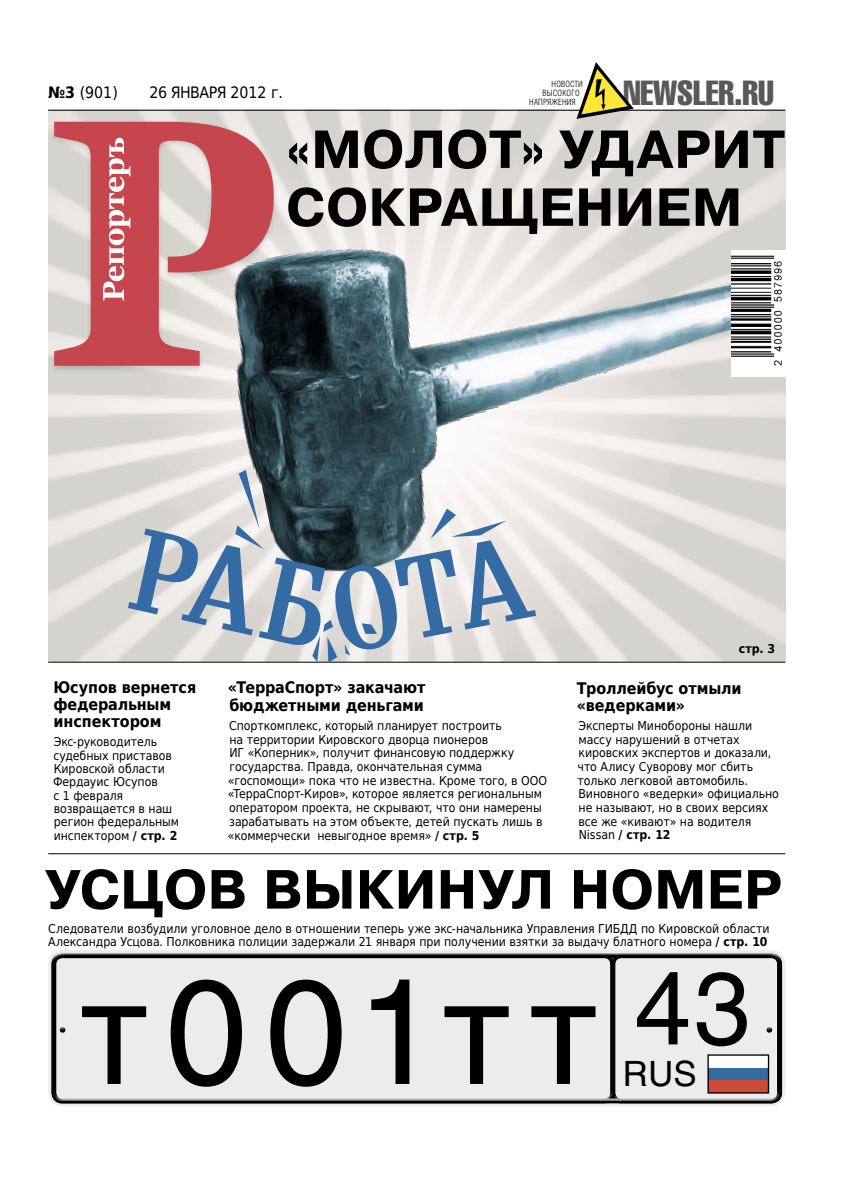
<style>
.page{position:relative;width:842px;height:1191px;background:#fff}
.page>*{position:absolute;margin:0;border:0;box-sizing:border-box;transform-origin:0 0}
.t1{font:146.7px "Helios";letter-spacing:.115em;color:#000}
.t2{font:700 55px "Pragmatica C";color:#000}
.t3{font:700 53.3px/57.9px "Pragmatica C";letter-spacing:.005em;color:#000}
.t4{font:34.5px "Helios";color:#000}
.t5{font:34.2px "Helios Compressed";color:#595959}
.t6{font:700 16px/17.3px "DejaVu Sans Condensed";letter-spacing:-.005em;color:#000}
.t7{font:15.8px "DejaVu Sans Condensed";color:#000}
.t8{font:12.3px/13.7px "DejaVu Sans Condensed";letter-spacing:-.005em;color:#000}
.t9{font:700 12.3px "DejaVu Sans Condensed";color:#000}
.t10{font:300 8.6px "Helios Cond";letter-spacing:.015em;color:#000}
.s1{font-weight:700}
</style>
<div class="page">
<hr style="left:48px;top:662px;width:737px;height:1px;background:#000">
<img style="left:208px;top:149px;width:578px;height:445px">
<div style="left:48px;top:119px;width:231px;height:255px;background:#000;opacity:.15"></div>
<svg style="left:54px;top:122px;width:220px;height:244px;background:#c48789"></svg>
<svg style="left:103px;top:138px;width:27px;height:162px"></svg>
<hr style="left:48px;top:110px;width:737px;height:1px;background:#000">
<hr style="left:48px;top:853px;width:737px;height:1px;background:#000">
<svg style="left:576px;top:62px;width:58px;height:57px"></svg>
<img style="left:731px;top:251px;width:54px;height:126px">
<div style="left:48px;top:950px;width:737px;height:156px;background:#ececec;border-radius:14px"></div>
<div style="left:51px;top:951px;width:732px;height:149px;background:#fff;opacity:.75"></div>
<div style="left:51px;top:955px;width:732px;height:149px;background:#000;opacity:.75"></div>
<svg style="left:765px;top:1025px;width:8px;height:3px"></svg>
<div style="left:765px;top:1028px;width:8px;height:5px;background:#000;opacity:.75"></div>
<svg style="left:58px;top:1025px;width:8px;height:3px"></svg>
<div style="left:58px;top:1028px;width:8px;height:5px;background:#000;opacity:.75"></div>
<div style="left:708px;top:1067px;width:61px;height:13px;background:#346ba5"></div>
<div style="left:708px;top:1055px;width:61px;height:13px;background:#fff"></div>
<div style="left:708px;top:1080px;width:61px;height:13px;background:#ce4a39"></div>
<div style="left:707px;top:1054px;width:62px;height:39px;border:1px solid #000"></div>
<svg style="left:128px;top:470px;width:408px;height:193px"></svg>
<p class="t7" style="left:48px;top:79px;width:71px"><span class="s1">№3</span> (901)</p>
<p class="t7" style="left:149px;top:79px;width:135px">26 января 2012 г.</p>
<h3 class="t5" style="left:623px;top:75px;width:152px">NEWSLER.RU</h3>
<p class="t10" style="left:552px;top:79px;width:33px">Новости</p>
<p class="t10" style="left:543px;top:88px;width:39px">высокого</p>
<p class="t10" style="left:529px;top:97px;width:48px">напряжения</p>
<h3 class="t3" style="left:286px;top:122px;width:501px">«Молот» ударит сокращением</h3>
<h3 class="t6" style="left:53px;top:678px;width:144px;line-height:17px">Юсупов вернется федеральным инспектором</h3>
<p class="t8" style="left:53px;top:734px;width:128px;line-height:13.4px">Экс-руководитель судебных приставов<br>Кировской области<br>Фердауис Юсупов<br>с 1 февраля возвращается в наш регион федеральным инспектором <span class="s1">/ стр. 2</span></p>
<h3 class="t6" style="left:228px;top:678px;width:199px">«ТерраСпорт» закачают бюджетными деньгами</h3>
<p class="t8" style="left:228px;top:718px;width:321px">Спорткомплекс, который планирует построить<br>на территории Кировского дворца пионеров<br>ИГ «Коперник», получит финансовую поддержку государства. Правда, окончательная сумма «госпомощи» пока что не известна. Кроме того, в ООО «ТерраСпорт-Киров», которое является региональным оператором проекта, не скрывают, что они намерены зарабатывать на этом объекте, детей пускать лишь в «коммерчески невыгодное время» <span class="s1">/ стр. 5</span></p>
<p class="t9" style="left:739px;top:638px;width:38px">стр. 3</p>
<h3 class="t6" style="left:577px;top:678px;width:166px">Троллейбус отмыли «ведерками»</h3>
<p class="t8" style="left:577px;top:718px;width:203px">Эксперты Минобороны нашли массу нарушений в отчетах кировских экспертов и доказали, что Алису Суворову мог сбить только легковой автомобиль.<br>Виновного «ведерки» официально не называют, но в своих версиях все же «кивают» на водителя<br>Nissan <span class="s1">/ стр. 12</span></p>
<h2 class="t2" style="left:45px;top:860px;width:739px">Усцов выкинул номер</h2>
<p class="t8" style="left:48px;top:920px;width:723px;line-height:13.4px">Следователи возбудили уголовное дело в отношении теперь уже экс-начальника Управления ГИБДД по Кировской области<br>Александра Усцова. Полковника полиции задержали 21 января при получении взятки за выдачу блатного номера <span class="s1">/ стр. 10</span></p>
<h1 class="t1" style="left:81px;top:944px;width:671px">т001тт <sup>43</sup></h1>
<h3 class="t4" style="left:623px;top:1053px;width:75px">RUS</h3>
</div>
